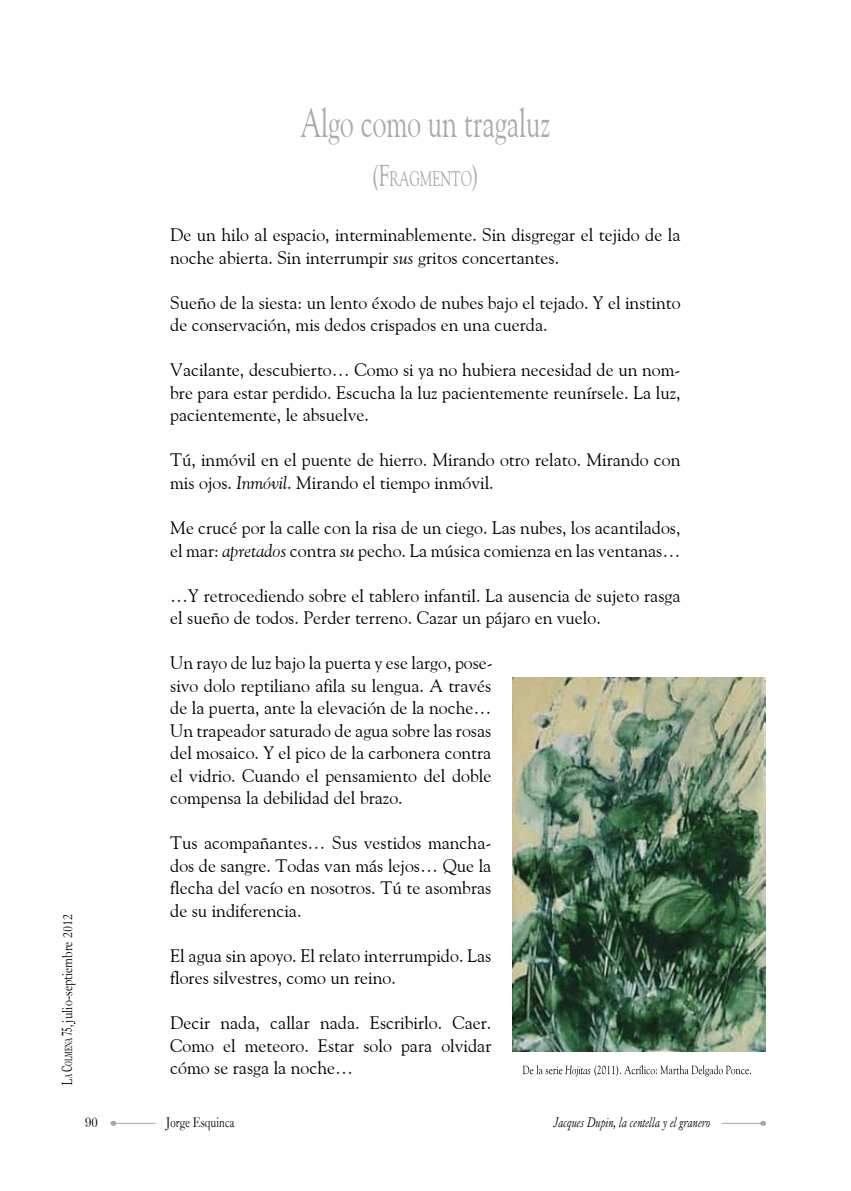
<style>
.page{position:relative;width:851px;height:1191px;background:#fff}
.page>*{position:absolute;margin:0;border:0;box-sizing:border-box;transform-origin:0 0}
.t1{font:40.5px "Goudy Old Style BT";color:#a7a9ac;scale:.68 1}
.t2{font:21px "Goudy Old Style BT";color:#a7a9ac;scale:.68 1}
.t3{font:18px/22.5px "Goudy Old Style BT";color:#000}
.t4{font:italic 15px "Caslon Old Face BT";color:#000;scale:.8 1}
.t5{font:15px "Caslon Old Face BT";color:#000;scale:.9 1}
.t6{font:15px "Caslon Old Face BT";color:#000;scale:.8 1}
.t7{font:300 13.5px "Windsor BT";color:#000;scale:.8 1}
.s1{font-family:"Dutch 766 BT Roman A"}
.s2{font-family:"Dutch 766 BT Roman A";font-size:10.5px}
.s3{font-size:30px}
.s4{font-style:italic}
</style>
<div class="page">
<svg style="left:759px;top:1120px;width:7px;height:6px"></svg>
<hr style="left:721px;top:1123px;width:42px;height:1px;background:#a7a9ac">
<svg style="left:110px;top:1120px;width:7px;height:6px"></svg>
<hr style="left:113px;top:1123px;width:42px;height:1px;background:#a7a9ac">
<img style="left:512px;top:677px;width:253px;height:374px">
<svg style="left:522px;top:1065px;width:228px;height:11px"></svg>
<p class="t5" style="left:58px;top:1084px;width:192px;rotate:-90deg"><span class="s1">L</span><span class="s2">a</span> <span class="s1">C</span><span class="s2">olmena</span> <span class="s1">75,</span> julio-septiembre 2012</p>
<h1 class="t1" style="left:300px;top:98px;width:369px">Algo como un tragaluz</h1>
<p class="t2" style="left:371px;top:165px;width:161px"><span class="s3">(F</span>RAGMENTO<span class="s3">)</span></p>
<p class="t3" style="left:170px;top:224px;width:511px">De un hilo al espacio, interminablemente. Sin disgregar el tejido de la noche abierta. Sin interrumpir <span class="s4">sus</span> gritos concertantes.</p>
<p class="t3" style="left:170px;top:291px;width:511px">Sueño de la siesta: un lento éxodo de nubes bajo el tejado. Y el instinto de conservación, mis dedos crispados en una cuerda.</p>
<p class="t3" style="left:170px;top:359px;width:511px;text-align:justify">Vacilante, descubierto… Como si ya no hubiera necesidad de un nom&shy;bre para estar perdido. Escucha la luz pacientemente reunírsele. La luz, pacientemente, le absuelve.</p>
<p class="t3" style="left:170px;top:449px;width:512px">Tú, inmóvil en el puente de hierro. Mirando otro relato. Mirando con mis ojos. <span class="s4">Inmóvil</span>. Mirando el tiempo inmóvil.</p>
<p class="t3" style="left:170px;top:516px;width:512px">Me crucé por la calle con la risa de un ciego. Las nubes, los acantilados, el mar: <span class="s4">apretados</span> contra <span class="s4">su</span> pecho. La música comienza en las ventanas…</p>
<p class="t3" style="left:170px;top:584px;width:512px">…Y retrocediendo sobre el tablero infantil. La ausencia de sujeto rasga el sueño de todos. Perder terreno. Cazar un pájaro en vuelo.</p>
<p class="t3" style="left:170px;top:651px;width:324px;text-align:justify">Un rayo de luz bajo la puerta y ese largo, pose&shy;sivo dolo reptiliano afila su lengua. A través de la puerta, ante la elevación de la noche… Un trapeador saturado de agua sobre las rosas del mosaico. Y el pico de la carbonera contra el vidrio. Cuando el pensamiento del doble compensa la debilidad del brazo.</p>
<p class="t3" style="left:170px;top:831px;width:322px;text-align:justify">Tus acompañantes… Sus vestidos mancha&shy;dos de sangre. Todas van más lejos… Que la flecha del vacío en nosotros. Tú te asombras de su indiferencia.</p>
<p class="t3" style="left:170px;top:944px;width:322px">El agua sin apoyo. El relato interrumpido. Las flores silvestres, como un reino.</p>
<p class="t3" style="left:170px;top:1011px;width:322px;text-align:justify">Decir nada, callar nada. Escribirlo. Caer.<br>Como el meteoro. Estar solo para olvidar cómo se rasga la noche…</p>
<p class="t7" style="left:85px;top:1114px;width:17px">90</p>
<p class="t6" style="left:166px;top:1113px;width:87px">Jorge Esquinca</p>
<p class="t4" style="left:554px;top:1113px;width:197px">Jacques Dupin, la centella y el granero</p>
</div>
